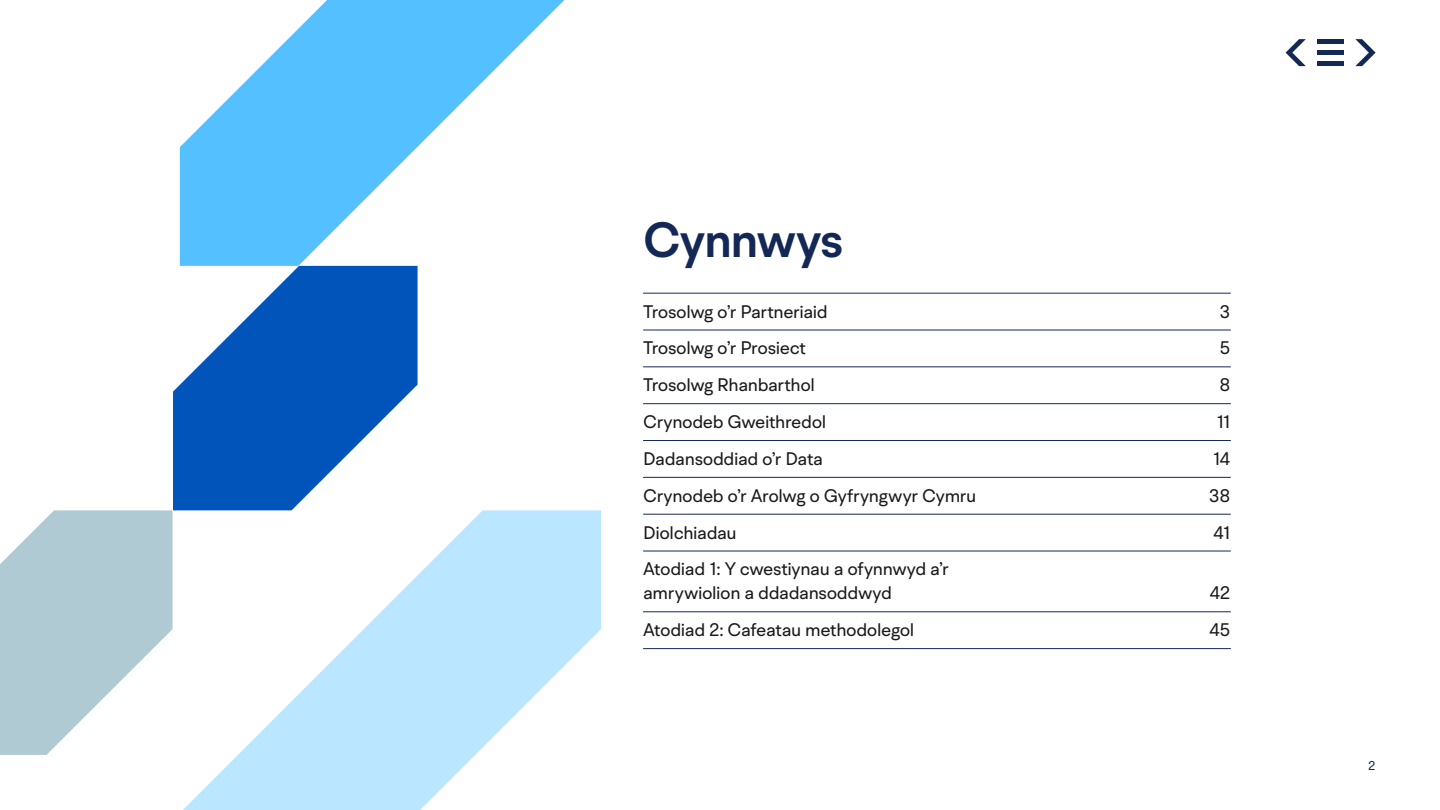
<style>
.page{position:relative;width:1440px;height:810px;background:#fff}
.page>*{position:absolute;margin:0;border:0;box-sizing:border-box;transform-origin:0 0}
.t1{font:600 49.5px "BR Hendrix";letter-spacing:-.02em;color:#142855}
.t2{font:18.23px/23.9px "BR Hendrix";letter-spacing:-.02em;color:#1a1a1a}
.t3{font:12.75px "BR Hendrix";color:#142855}
</style>
<div class="page">
<svg style="left:1286px;top:39px;width:20px;height:27px"></svg>
<svg style="left:1355px;top:39px;width:21px;height:27px"></svg>
<svg style="left:183px;top:510px;width:418px;height:300px;fill:#bbe6ff"></svg>
<svg style="left:173px;top:266px;width:245px;height:244px;fill:#0054ba"></svg>
<svg style="left:0;top:510px;width:173px;height:245px"></svg>
<svg style="left:180px;top:0;width:384px;height:266px;fill:#55c0ff"></svg>
<hr style="left:643px;top:293px;width:588px;height:1px;background:#142855">
<hr style="left:643px;top:330px;width:588px;height:1px;background:#142855">
<hr style="left:643px;top:367px;width:588px;height:1px;background:#142855">
<hr style="left:643px;top:404px;width:588px;height:1px;background:#142855">
<hr style="left:643px;top:440px;width:588px;height:1px;background:#142855">
<hr style="left:643px;top:477px;width:588px;height:1px;background:#142855">
<hr style="left:643px;top:514px;width:588px;height:1px;background:#142855">
<hr style="left:643px;top:551px;width:588px;height:1px;background:#142855">
<hr style="left:643px;top:612px;width:588px;height:1px;background:#142855">
<hr style="left:643px;top:648px;width:588px;height:1px;background:#142855">
<div style="left:1317px;top:39px;width:27px;height:5px;background:#142855"></div>
<div style="left:1317px;top:50px;width:27px;height:5px;background:#142855"></div>
<div style="left:1317px;top:61px;width:27px;height:5px;background:#142855"></div>
<h1 class="t1" style="left:643px;top:209px;width:202px">Cynnwys</h1>
<p class="t2" style="left:643px;top:299px;width:186px">Trosolwg o’r Partneriaid</p>
<p class="t2" style="left:1220px;top:299px;width:12px">3</p>
<p class="t2" style="left:643px;top:336px;width:164px">Trosolwg o’r Prosiect</p>
<p class="t2" style="left:1220px;top:336px;width:12px">5</p>
<p class="t2" style="left:643px;top:373px;width:173px">Trosolwg Rhanbarthol</p>
<p class="t2" style="left:1219px;top:373px;width:12px">8</p>
<p class="t2" style="left:643px;top:410px;width:185px">Crynodeb Gweithredol</p>
<p class="t2" style="left:1216px;top:410px;width:15px">11</p>
<p class="t2" style="left:643px;top:447px;width:181px">Dadansoddiad o’r Data</p>
<p class="t2" style="left:1213px;top:447px;width:19px">14</p>
<p class="t2" style="left:643px;top:483px;width:335px">Crynodeb o’r Arolwg o Gyfryngwyr Cymru</p>
<p class="t2" style="left:1209px;top:483px;width:23px">38</p>
<p class="t2" style="left:643px;top:520px;width:95px">Diolchiadau</p>
<p class="t2" style="left:1213px;top:520px;width:19px">41</p>
<p class="t2" style="left:643px;top:557px;width:307px">Atodiad 1: Y cwestiynau a ofynnwyd a’r amrywiolion a ddadansoddwyd</p>
<p class="t2" style="left:1209px;top:581px;width:22px">42</p>
<p class="t2" style="left:643px;top:618px;width:273px">Atodiad 2: Cafeatau methodolegol</p>
<p class="t2" style="left:1209px;top:618px;width:23px">45</p>
<p class="t3" style="left:1368px;top:758px;width:9px">2</p>
</div>
